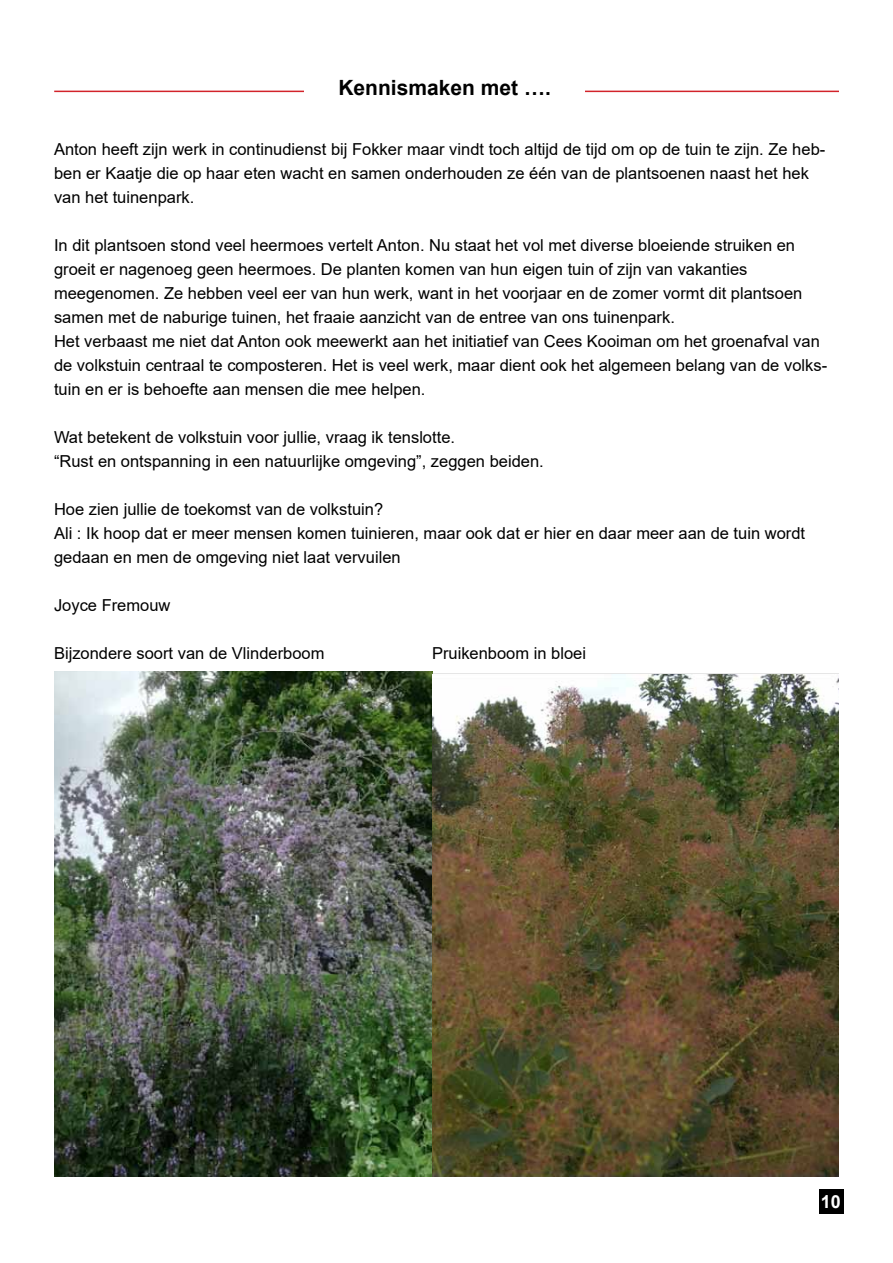
<style>
.page{position:relative;width:893px;height:1263px;background:#fff}
.page>*{position:absolute;margin:0;border:0;box-sizing:border-box;transform-origin:0 0}
.t1{font:700 21px "Arial";color:#000}
.t2{font:700 18px "Arial";color:#fff}
.t3{font:16.5px/24px "Arial";color:#000}
</style>
<div class="page">
<div style="left:819px;top:1188px;width:24px;height:25px;background:#000"></div>
<hr style="left:54px;top:91px;width:785px;height:1px;background:#d2232a">
<div style="left:304px;top:80px;width:281px;height:39px;background:#fff"></div>
<img style="left:54px;top:672px;width:784px;height:504px">
<p class="t1" style="left:338px;top:73px;width:214px">Kennismaken met ….</p>
<p class="t3" style="left:54px;top:137px;width:773px">Anton heeft zijn werk in continudienst bij Fokker maar vindt toch altijd de tijd om op de tuin te zijn. Ze heb&shy;ben er Kaatje die op haar eten wacht en samen onderhouden ze één van de plantsoenen naast het hek van het tuinenpark.</p>
<p class="t3" style="left:54px;top:233px;width:775px">In dit plantsoen stond veel heermoes vertelt Anton. Nu staat het vol met diverse bloeiende struiken en groeit er nagenoeg geen heermoes. De planten komen van hun eigen tuin of zijn van vakanties meegenomen. Ze hebben veel eer van hun werk, want in het voorjaar en de zomer vormt dit plantsoen samen met de naburige tuinen, het fraaie aanzicht van de entree van ons tuinenpark.<br>Het verbaast me niet dat Anton ook meewerkt aan het initiatief van Cees Kooiman om het groenafval van de volkstuin centraal te composteren. Het is veel werk, maar dient ook het algemeen belang van de volks&shy;tuin en er is behoefte aan mensen die mee helpen.</p>
<p class="t3" style="left:54px;top:425px;width:491px">Wat betekent de volkstuin voor jullie, vraag ik tenslotte.<br>“Rust en ontspanning in een natuurlijke omgeving”, zeggen beiden.</p>
<p class="t3" style="left:54px;top:497px;width:753px">Hoe zien jullie de toekomst van de volkstuin?<br>Ali : Ik hoop dat er meer mensen komen tuinieren, maar ook dat er hier en daar meer aan de tuin wordt gedaan en men de omgeving niet laat vervuilen</p>
<p class="t3" style="left:54px;top:593px;width:118px">Joyce Fremouw</p>
<p class="t3" style="left:54px;top:641px;width:272px">Bijzondere soort van de Vlinderboom</p>
<p class="t3" style="left:432px;top:641px;width:156px">Pruikenboom in bloei</p>
<p class="t2" style="left:821px;top:1189px;width:22px">10</p>
</div>
